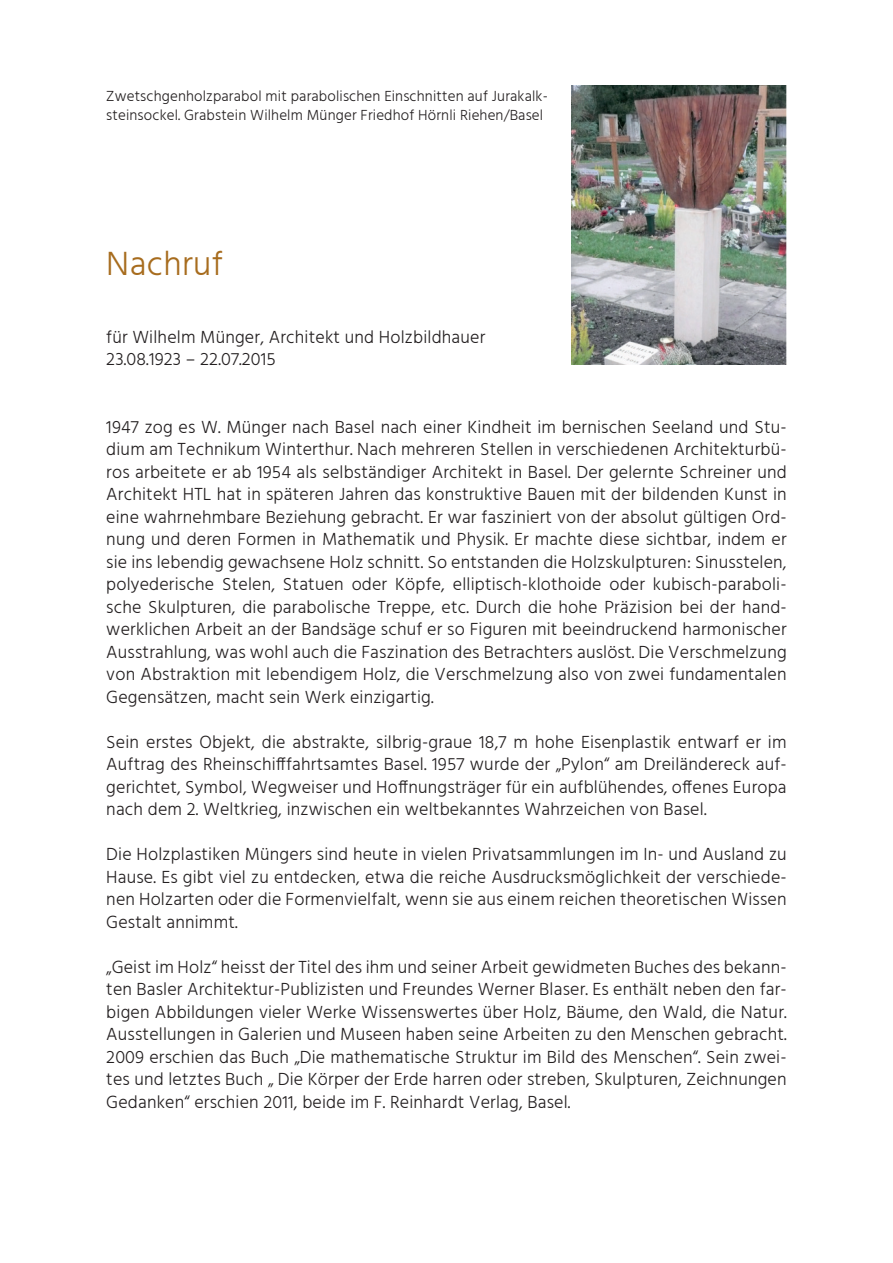
<style>
.page{position:relative;width:893px;height:1263px;background:#fff}
.page>*{position:absolute;margin:0;border:0;box-sizing:border-box;transform-origin:0 0}
.t1{font:300 34.5px "Hind";letter-spacing:.01em;color:#a76c1e}
.t2{font:300 18px/22.5px "Hind";letter-spacing:.01em;color:#231f20;text-align:justify}
.t3{font:300 15px/19.5px "Hind";letter-spacing:.01em;color:#231f20}
</style>
<div class="page">
<img style="left:571px;top:85px;width:216px;height:279px">
<p class="t3" style="left:106px;top:87px;width:443px">Zwetschgenholzparabol mit parabolischen Einschnitten auf Jurakalk&shy;steinsockel. Grabstein Wilhelm Münger Friedhof Hörnli Riehen/Basel</p>
<h1 class="t1" style="left:106px;top:241px;width:118px">Nachruf</h1>
<p class="t2" style="left:106px;top:327px;width:381px">für Wilhelm Münger, Architekt und Holzbildhauer<br>23.08.1923 – 22.07.2015</p>
<p class="t2" style="left:106px;top:417px;width:682px">1947 zog es W. Münger nach Basel nach einer Kindheit im bernischen Seeland und Stu&shy;dium am Technikum Winterthur. Nach mehreren Stellen in verschiedenen Architekturbü&shy;ros arbeitete er ab 1954 als selbständiger Architekt in Basel. Der gelernte Schreiner und Architekt HTL hat in späteren Jahren das konstruktive Bauen mit der bildenden Kunst in eine wahrnehmbare Beziehung gebracht. Er war fasziniert von der absolut gültigen Ord&shy;nung und deren Formen in Mathematik und Physik. Er machte diese sichtbar, indem er sie ins lebendig gewachsene Holz schnitt. So entstanden die Holzskulpturen: Sinusstelen, polyederische Stelen, Statuen oder Köpfe, elliptisch-klothoide oder kubisch-paraboli&shy;sche Skulpturen, die parabolische Treppe, etc. Durch die hohe Präzision bei der hand&shy;werklichen Arbeit an der Bandsäge schuf er so Figuren mit beeindruckend harmonischer Ausstrahlung, was wohl auch die Faszination des Betrachters auslöst. Die Verschmelzung von Abstraktion mit lebendigem Holz, die Verschmelzung also von zwei fundamentalen Gegensätzen, macht sein Werk einzigartig.</p>
<p class="t2" style="left:106px;top:732px;width:682px">Sein erstes Objekt, die abstrakte, silbrig-graue 18,7 m hohe Eisenplastik entwarf er im Auftrag des Rheinschifffahrtsamtes Basel. 1957 wurde der „Pylon“ am Dreiländereck auf&shy;gerichtet, Symbol, Wegweiser und Hoffnungsträger für ein aufblühendes, offenes Europa nach dem 2. Weltkrieg, inzwischen ein weltbekanntes Wahrzeichen von Basel.</p>
<p class="t2" style="left:106px;top:844px;width:682px">Die Holzplastiken Müngers sind heute in vielen Privatsammlungen im In- und Ausland zu Hause. Es gibt viel zu entdecken, etwa die reiche Ausdrucksmöglichkeit der verschiede&shy;nen Holzarten oder die Formenvielfalt, wenn sie aus einem reichen theoretischen Wissen Gestalt annimmt.</p>
<p class="t2" style="left:106px;top:957px;width:682px">„Geist im Holz“ heisst der Titel des ihm und seiner Arbeit gewidmeten Buches des bekann&shy;ten Basler Architektur-Publizisten und Freundes Werner Blaser. Es enthält neben den far&shy;bigen Abbildungen vieler Werke Wissenswertes über Holz, Bäume, den Wald, die Natur.<br>Ausstellungen in Galerien und Museen haben seine Arbeiten zu den Menschen gebracht.<br>2009 erschien das Buch „Die mathematische Struktur im Bild des Menschen“. Sein zwei&shy;tes und letztes Buch „ Die Körper der Erde harren oder streben, Skulpturen, Zeichnungen Gedanken“ erschien 2011, beide im F. Reinhardt Verlag, Basel.</p>
</div>
